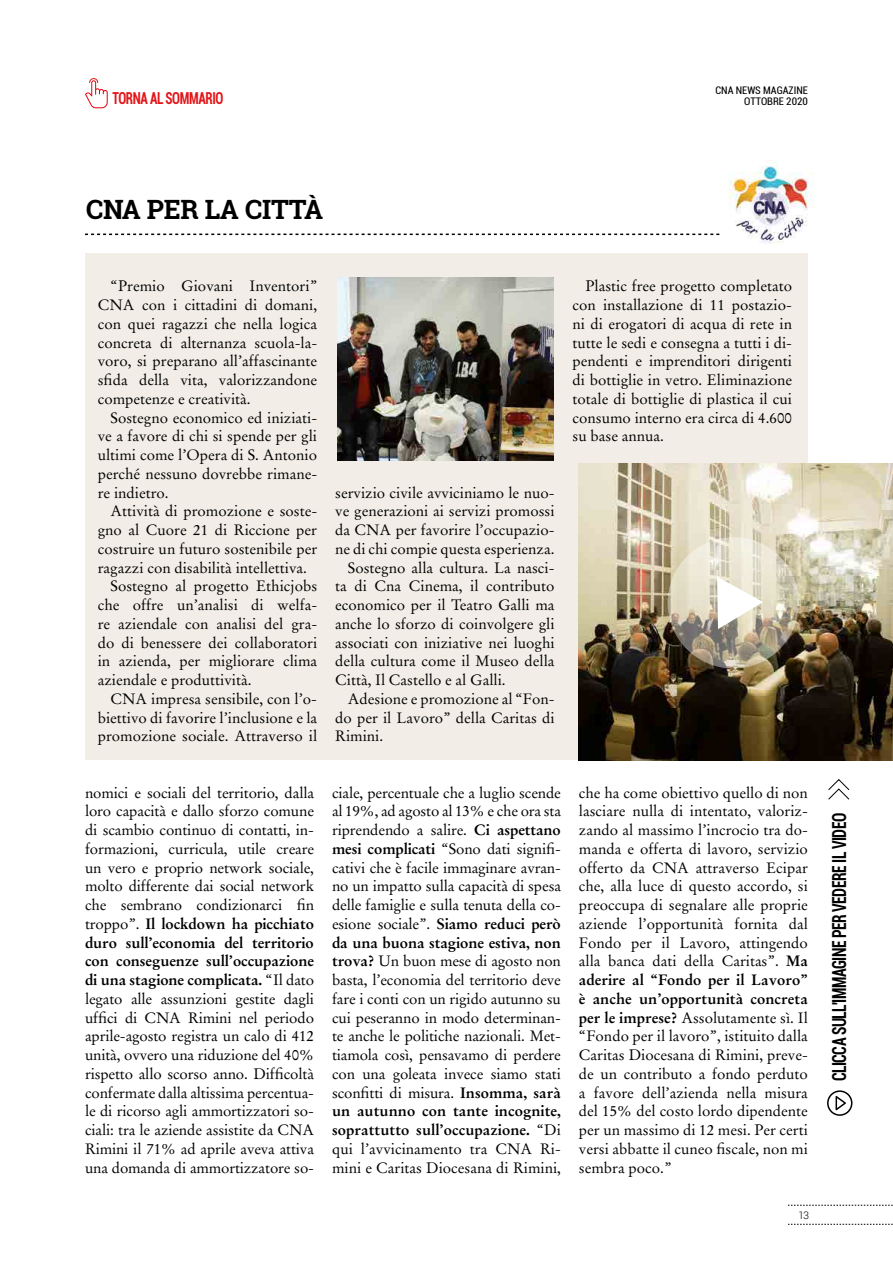
<style>
.page{position:relative;width:893px;height:1263px;background:#fff}
.page>*{position:absolute;margin:0;border:0;box-sizing:border-box;transform-origin:0 0}
.t1{font:700 26.55px "Roboto Slab";letter-spacing:-.01em;color:#000}
.t2{font:700 condensed 19.35px "Roboto";letter-spacing:-.03em;color:#000;scale:.8 1}
.t3{font:700 condensed 16.5px "Roboto";letter-spacing:-.03em;color:#e31519;scale:.8 1}
.t4{font:15px/18.8px "Stempel Garamond";color:#000;text-align:justify}
.t5{font:condensed 10.5px/10.5px "Roboto";color:#000;text-align:right}
.t6{font:300 10.5px "Roboto";color:#000}
.s1{font-weight:700}
</style>
<div class="page">
<img style="left:693px;top:162px;width:121px;height:92px">
<div style="left:85px;top:254px;width:723px;height:506px;background:#f2eee7"></div>
<svg style="left:85px;top:234px;width:634px;height:1px"></svg>
<svg style="left:788px;top:1205px;width:105px;height:1px"></svg>
<svg style="left:788px;top:1224px;width:105px;height:1px"></svg>
<img style="left:338px;top:277px;width:216px;height:183px">
<img style="left:579px;top:463px;width:314px;height:297px">
<svg style="left:85px;top:78px;width:23px;height:30px"></svg>
<svg style="left:668px;top:537px;width:131px;height:131px"></svg>
<svg style="left:717px;top:577px;width:46px;height:52px;background:#e9e6dc"></svg>
<svg style="left:828px;top:779px;width:22px;height:21px"></svg>
<svg style="left:827px;top:1090px;width:25px;height:26px"></svg>
<p class="t3" style="left:112px;top:86px;width:140px">TORNA AL SOMMARIO</p>
<p class="t5" style="left:715px;top:85px;width:94px">CNA NEWS MAGAZINE<br>OTTOBRE 2020</p>
<h1 class="t1" style="left:86px;top:191px;width:239px">CNA PER LA CITTÀ</h1>
<p class="t4" style="left:98px;top:277px;width:221px;text-indent:13px">“Premio Giovani Inventori” CNA con i cittadini di domani, con quei ragazzi che nella logica concreta di alternanza scuola-la&shy;voro, si preparano all’affascinante sfida della vita, valorizzandone competenze e creatività.</p>
<p class="t4" style="left:98px;top:408px;width:221px;text-indent:13px">Sostegno economico ed iniziati&shy;ve a favore di chi si spende per gli ultimi come l’Opera di S. Antonio perché nessuno dovrebbe rimane&shy;re indietro.</p>
<p class="t4" style="left:111px;top:502px;width:208px">Attività di promozione e soste-</p>
<p class="t4" style="left:98px;top:521px;width:221px">gno al Cuore 21 di Riccione per</p>
<p class="t4" style="left:98px;top:539px;width:221px">costruire un futuro sostenibile per</p>
<p class="t4" style="left:98px;top:558px;width:211px">ragazzi con disabilità intellettiva.</p>
<p class="t4" style="left:111px;top:577px;width:208px">Sostegno al progetto Ethicjobs</p>
<p class="t4" style="left:98px;top:596px;width:221px">che offre un’analisi di welfa-</p>
<p class="t4" style="left:98px;top:614px;width:221px">re aziendale con analisi del gra-</p>
<p class="t4" style="left:98px;top:633px;width:221px">do di benessere dei collaboratori</p>
<p class="t4" style="left:98px;top:652px;width:221px">in azienda, per migliorare clima</p>
<p class="t4" style="left:98px;top:671px;width:155px">aziendale e produttività.</p>
<p class="t4" style="left:111px;top:689px;width:208px">CNA impresa sensibile, con l’o-</p>
<p class="t4" style="left:98px;top:708px;width:221px">biettivo di favorire l’inclusione e la</p>
<p class="t4" style="left:98px;top:727px;width:221px">promozione sociale. Attraverso il</p>
<p class="t4" style="left:335px;top:483px;width:221px">servizio civile avviciniamo le nuo-</p>
<p class="t4" style="left:335px;top:502px;width:221px">ve generazioni ai servizi promossi</p>
<p class="t4" style="left:335px;top:521px;width:221px">da CNA per favorire l’occupazio-</p>
<p class="t4" style="left:335px;top:539px;width:221px">ne di chi compie questa esperienza.</p>
<p class="t4" style="left:348px;top:558px;width:208px">Sostegno alla cultura. La nasci-</p>
<p class="t4" style="left:335px;top:577px;width:221px">ta di Cna Cinema, il contributo</p>
<p class="t4" style="left:335px;top:596px;width:221px">economico per il Teatro Galli ma</p>
<p class="t4" style="left:335px;top:614px;width:221px">anche lo sforzo di coinvolgere gli</p>
<p class="t4" style="left:335px;top:633px;width:221px">associati con iniziative nei luoghi</p>
<p class="t4" style="left:335px;top:652px;width:221px">della cultura come il Museo della</p>
<p class="t4" style="left:335px;top:671px;width:172px">Città, Il Castello e al Galli.</p>
<p class="t4" style="left:348px;top:689px;width:208px">Adesione e promozione al “Fon-</p>
<p class="t4" style="left:335px;top:708px;width:221px">do per il Lavoro” della Caritas di</p>
<p class="t4" style="left:335px;top:727px;width:49px">Rimini.</p>
<p class="t4" style="left:573px;top:277px;width:221px;text-indent:13px">Plastic free progetto completato con installazione di 11 postazio&shy;ni di erogatori di acqua di rete in tutte le sedi e consegna a tutti i di&shy;pendenti e imprenditori dirigenti di bottiglie in vetro. Eliminazione totale di bottiglie di plastica il cui consumo interno era circa di 4.600 su base annua.</p>
<p class="t4" style="left:85px;top:783px;width:230px">nomici e sociali del territorio, dalla loro capacità e dallo sforzo comune di scambio continuo di contatti, in&shy;formazioni, curricula, utile creare un vero e proprio network sociale, molto differente dai social network che sembrano condizionarci fin troppo”. <span class="s1">Il lockdown ha picchiato duro sull’economia del territorio con conseguenze sull’occupazione di una stagione complicata.</span> “Il dato legato alle assunzioni gestite dagli uffici di CNA Rimini nel periodo aprile-agosto registra un calo di 412 unità, ovvero una riduzione del 40% rispetto allo scorso anno. Difficoltà confermate dalla altissima percentua&shy;le di ricorso agli ammortizzatori so&shy;ciali: tra le aziende assistite da CNA Rimini il 71% ad aprile aveva attiva una domanda di ammortizzatore so-</p>
<p class="t4" style="left:332px;top:783px;width:230px">ciale, percentuale che a luglio scende al 19%, ad agosto al 13% e che ora sta riprendendo a salire. <span class="s1">Ci aspettano mesi complicati</span> “Sono dati signifi&shy;cativi che è facile immaginare avran&shy;no un impatto sulla capacità di spesa delle famiglie e sulla tenuta della co&shy;esione sociale”. <span class="s1">Siamo reduci però da una buona stagione estiva, non trova?</span> Un buon mese di agosto non basta, l’economia del territorio deve fare i conti con un rigido autunno su cui peseranno in modo determinan&shy;te anche le politiche nazionali. Met&shy;tiamola così, pensavamo di perdere con una goleata invece siamo stati sconfitti di misura. <span class="s1">Insomma, sarà un autunno con tante incognite, soprattutto sull’occupazione.</span> “Di qui l’avvicinamento tra CNA Ri&shy;mini e Caritas Diocesana di Rimini,</p>
<p class="t4" style="left:579px;top:783px;width:230px">che ha come obiettivo quello di non lasciare nulla di intentato, valoriz&shy;zando al massimo l’incrocio tra do&shy;manda e offerta di lavoro, servizio offerto da CNA attraverso Ecipar che, alla luce di questo accordo, si preoccupa di segnalare alle proprie aziende l’opportunità fornita dal Fondo per il Lavoro, attingendo alla banca dati della Caritas”. <span class="s1">Ma aderire al “Fondo per il Lavoro” è anche un’opportunità concreta per le imprese?</span> Assolutamente sì. Il “Fondo per il lavoro”, istituito dalla Caritas Diocesana di Rimini, preve&shy;de un contributo a fondo perduto a favore dell’azienda nella misura del 15% del costo lordo dipendente per un massimo di 12 mesi. Per certi versi abbatte il cuneo fiscale, non mi sembra poco.”</p>
<p class="t6" style="left:799px;top:1208px;width:11px">13</p>
<p class="t2" style="left:826px;top:1081px;width:337px;rotate:-90deg">CLICCA SULL'IMMAGINE PER VEDERE IL VIDEO</p>
</div>
